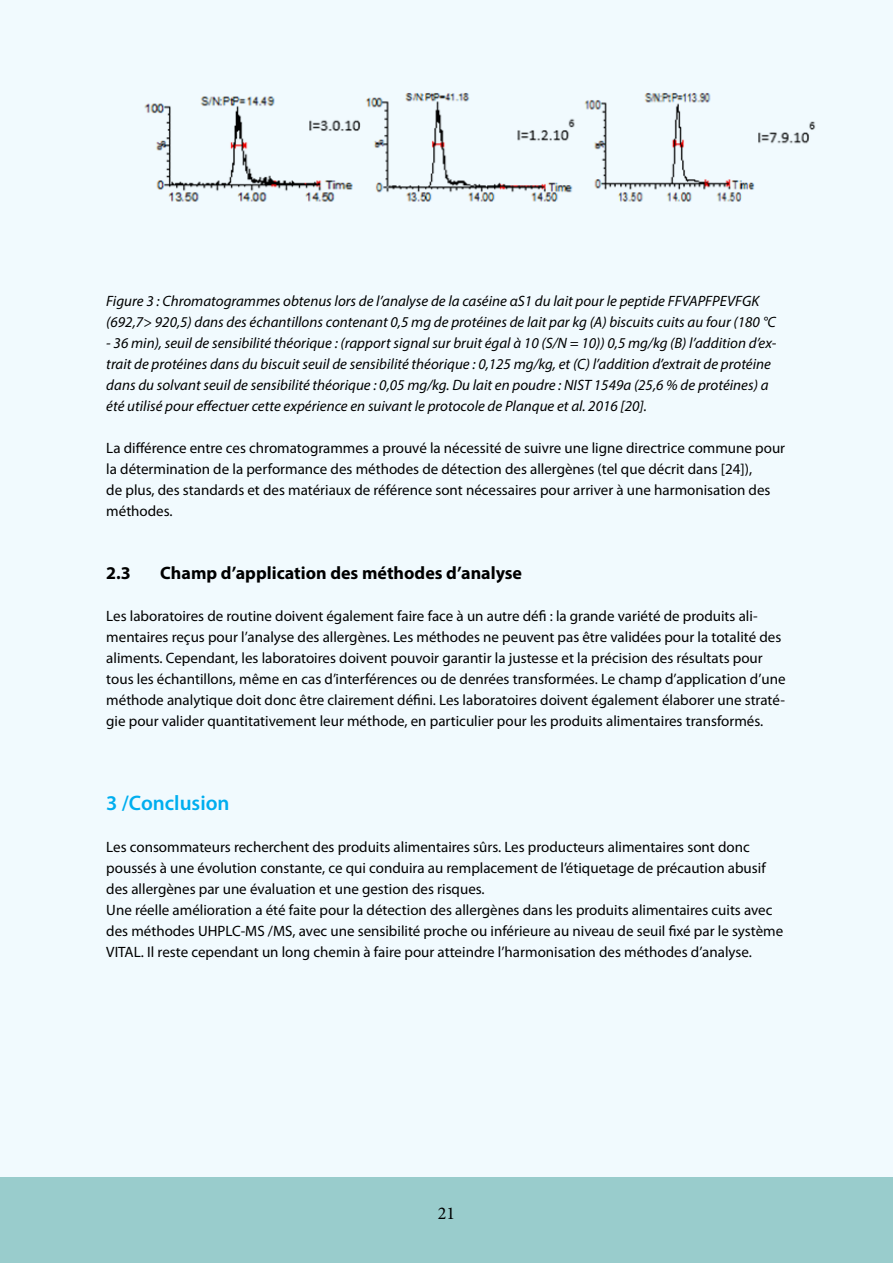
<style>
.page{position:relative;width:893px;height:1263px;background:#f1fafe}
.page>*{position:absolute;margin:0;border:0;box-sizing:border-box;transform-origin:0 0}
.t1{font:600 21px "Myriad Pro";color:#00aeef}
.t2{font:700 18px "Myriad Pro";color:#000}
.t3{font:18px "Minion Pro";color:#000}
.t4{font:15px/21px "Myriad Pro";color:#000}
.t5{font:italic 15px/21px "Myriad Pro";color:#000}
</style>
<div class="page">
<div style="left:0;top:1177px;width:893px;height:86px;background:#9cc"></div>
<img style="left:144px;top:93px;width:671px;height:109px">
<p class="t5" style="left:106px;top:291px;width:671px">Figure 3 : Chromatogrammes obtenus lors de l’analyse de la caséine αS1 du lait pour le peptide FFVAPFPEVFGK (692,7&gt; 920,5) dans des échantillons contenant 0,5 mg de protéines de lait par kg (A) biscuits cuits au four (180 °C</p>
<p class="t5" style="left:106px;top:333px;width:672px">- 36 min), seuil de sensibilité théorique : (rapport signal sur bruit égal à 10 (S/N = 10)) 0,5 mg/kg (B) l’addition d’ex&shy;trait de protéines dans du biscuit seuil de sensibilité théorique : 0,125 mg/kg, et (C) l’addition d’extrait de protéine dans du solvant seuil de sensibilité théorique : 0,05 mg/kg. Du lait en poudre : NIST 1549a (25,6 % de protéines) a été utilisé pour effectuer cette expérience en suivant le protocole de Planque et al. 2016 [20].</p>
<p class="t4" style="left:106px;top:438px;width:680px">La différence entre ces chromatogrammes a prouvé la nécessité de suivre une ligne directrice commune pour la détermination de la performance des méthodes de détection des allergènes (tel que décrit dans [24]),<br>de plus, des standards et des matériaux de référence sont nécessaires pour arriver à une harmonisation des méthodes.</p>
<p class="t2" style="left:106px;top:561px;width:26px">2.3</p>
<p class="t2" style="left:160px;top:561px;width:363px">Champ d’application des méthodes d’analyse</p>
<p class="t4" style="left:106px;top:606px;width:681px">Les laboratoires de routine doivent également faire face à un autre défi : la grande variété de produits ali&shy;mentaires reçus pour l’analyse des allergènes. Les méthodes ne peuvent pas être validées pour la totalité des aliments. Cependant, les laboratoires doivent pouvoir garantir la justesse et la précision des résultats pour tous les échantillons, même en cas d’interférences ou de denrées transformées. Le champ d’application d’une méthode analytique doit donc être clairement défini. Les laboratoires doivent également élaborer une straté&shy;gie pour valider quantitativement leur méthode, en particulier pour les produits alimentaires transformés.</p>
<h1 class="t1" style="left:106px;top:790px;width:125px">3 /Conclusion</h1>
<p class="t4" style="left:106px;top:837px;width:678px">Les consommateurs recherchent des produits alimentaires sûrs. Les producteurs alimentaires sont donc poussés à une évolution constante, ce qui conduira au remplacement de l’étiquetage de précaution abusif des allergènes par une évaluation et une gestion des risques.<br>Une réelle amélioration a été faite pour la détection des allergènes dans les produits alimentaires cuits avec des méthodes UHPLC-MS /MS, avec une sensibilité proche ou inférieure au niveau de seuil fixé par le système VITAL. Il reste cependant un long chemin à faire pour atteindre l’harmonisation des méthodes d’analyse.</p>
<p class="t3" style="left:438px;top:1201px;width:19px">21</p>
</div>
